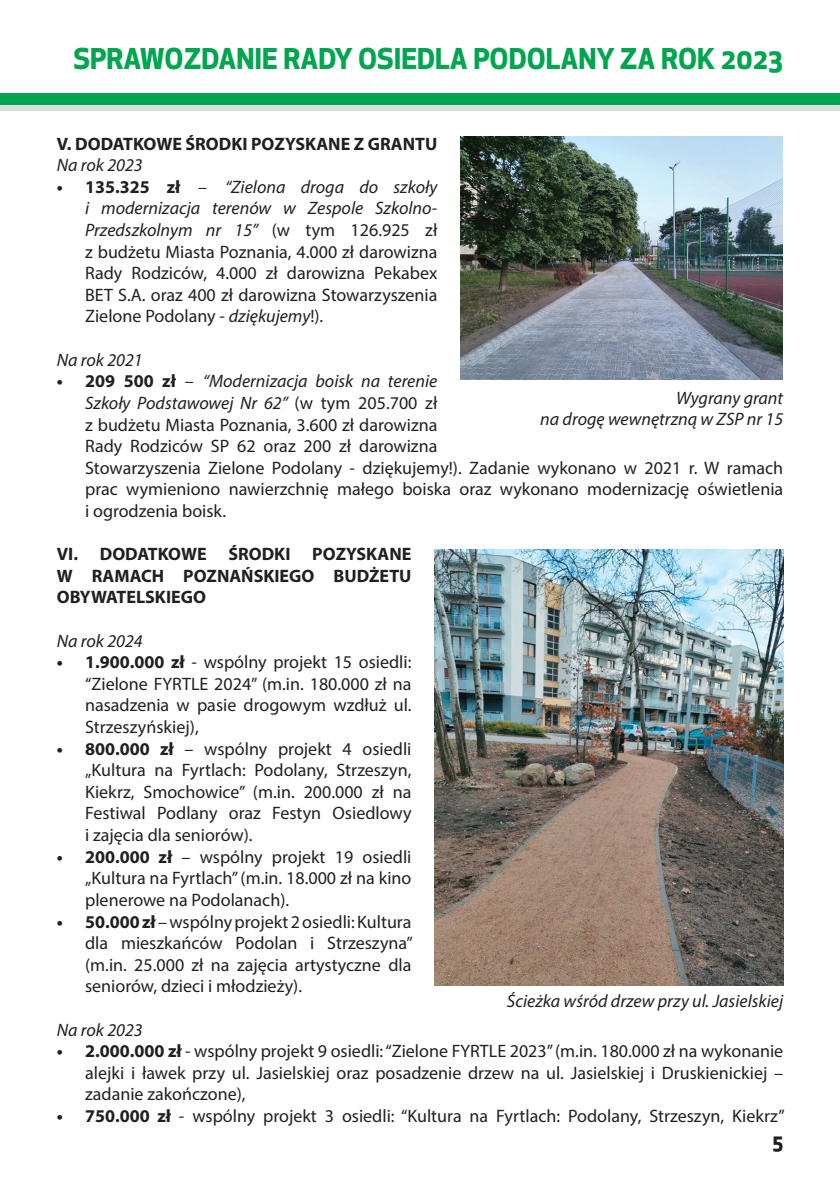
<style>
.page{position:relative;width:840px;height:1191px;background:#fff}
.page>*{position:absolute;margin:0;border:0;box-sizing:border-box;transform-origin:0 0}
.Text_PASEK{font:700 28px "Apex New";color:#00a54f}
.t1{font:700 20px "Apex New";color:#231f20}
.Text_wciety{font:18px/21.6px "Myriad Pro";color:#231f20;text-align:justify}
.Text{font:italic 18px "Myriad Pro";color:#231f20}
.Text-2{font:700 18px/21.6px "Myriad Pro";color:#231f20;text-align:justify}
.s1{font-weight:700}
.s2{font-style:italic}
</style>
<div class="page">
<div style="left:0;top:105px;width:839px;height:6px;background:#dcdddf"></div>
<div style="left:0;top:94px;width:839px;height:11px;background:#00a54f"></div>
<img style="left:460px;top:137px;width:322px;height:243px">
<img style="left:434px;top:549px;width:348px;height:436px">
<p class="Text_PASEK" style="left:73px;top:39px;width:710px">SPRAWOZDANIE RADY OSIEDLA PODOLANY ZA ROK 2023</p>
<p class="Text-2" style="left:57px;top:132px;width:382px">V. DODATKOWE ŚRODKI POZYSKANE Z GRANTU</p>
<p class="Text" style="left:57px;top:154px;width:87px">Na rok 2023</p>
<p class="Text_wciety" style="left:85px;top:176px;width:353px;text-indent:-28px"><span class="s1">• 135.325 zł</span> – <span class="s2">“Zielona droga do szkoły i modernizacja terenów w Zespole Szkolno-Przedszkolnym nr 15”</span> (w tym 126.925 zł z budżetu Miasta Poznania, 4.000 zł darowizna Rady Rodziców, 4.000 zł darowizna Pekabex BET S.A. oraz 400 zł darowizna Stowarzyszenia Zielone Podolany - <span class="s2">dziękujemy</span>!).</p>
<p class="Text" style="left:57px;top:348px;width:87px">Na rok 2021</p>
<p class="Text_wciety" style="left:85px;top:370px;width:699px;text-align:left;text-indent:-28px"><span class="s1">• 209 500 zł</span> – <span class="s2">“Modernizacja boisk na terenie<br>Szkoły Podstawowej Nr 62”</span> (w tym 205.700 zł<br>z budżetu Miasta Poznania, 3.600 zł darowizna<br>Rady Rodziców SP 62 oraz 200 zł darowizna<br>Stowarzyszenia Zielone Podolany - dziękujemy!). Zadanie wykonano w 2021 r. W ramach prac wymieniono nawierzchnię małego boiska oraz wykonano modernizację oświetlenia i ogrodzenia boisk.</p>
<p class="Text-2" style="left:57px;top:543px;width:356px">VI. DODATKOWE ŚRODKI POZYSKANE W RAMACH POZNAŃSKIEGO BUDŻETU OBYWATELSKIEGO</p>
<p class="Text" style="left:57px;top:629px;width:87px">Na rok 2024</p>
<p class="Text_wciety" style="left:85px;top:651px;width:328px;text-indent:-28px"><span class="s1">• 1.900.000 zł</span> - wspólny projekt 15 osiedli: “Zielone FYRTLE 2024” (m.in. 180.000 zł na nasadzenia w pasie drogowym wzdłuż ul.<br>Strzeszyńskiej),</p>
<p class="Text_wciety" style="left:85px;top:737px;width:328px;text-indent:-28px"><span class="s1">• 800.000 zł</span> – wspólny projekt 4 osiedli „Kultura na Fyrtlach: Podolany, Strzeszyn, Kiekrz, Smochowice” (m.in. 200.000 zł na Festiwal Podlany oraz Festyn Osiedlowy i zajęcia dla seniorów).</p>
<p class="Text_wciety" style="left:85px;top:845px;width:328px;text-indent:-28px"><span class="s1">• 200.000 zł</span> – wspólny projekt 19 osiedli „Kultura na Fyrtlach”(m.in. 18.000 zł na kino plenerowe na Podolanach).</p>
<p class="Text_wciety" style="left:85px;top:910px;width:329px;text-indent:-28px"><span class="s1">• 50.000zł</span> – wspólny projekt 2 osiedli: Kultura dla mieszkańców Podolan i Strzeszyna” (m.in. 25.000 zł na zajęcia artystyczne dla seniorów, dzieci i młodzieży).</p>
<p class="Text" style="left:57px;top:1018px;width:87px">Na rok 2023</p>
<p class="Text_wciety" style="left:85px;top:1040px;width:699px;text-indent:-28px"><span class="s1">• 2.000.000 zł</span> - wspólny projekt 9 osiedli:“Zielone FYRTLE 2023”(m.in. 180.000 zł na wykonanie alejki i ławek przy ul. Jasielskiej oraz posadzenie drzew na ul. Jasielskiej i Druskienickiej – zadanie zakończone),</p>
<p class="Text_wciety" style="left:57px;top:1104px;width:729px"><span class="s1">• 750.000 zł</span> - wspólny projekt 3 osiedli: “Kultura na Fyrtlach: Podolany, Strzeszyn, Kiekrz”</p>
<p class="Text" style="left:675px;top:386px;width:109px">Wygrany grant</p>
<p class="Text" style="left:540px;top:408px;width:244px">na drogę wewnętrzną w ZSP nr 15</p>
<p class="Text" style="left:506px;top:990px;width:277px">Ścieżka wśród drzew przy ul. Jasielskiej</p>
<p class="t1" style="left:772px;top:1127px;width:12px">5</p>
</div>
